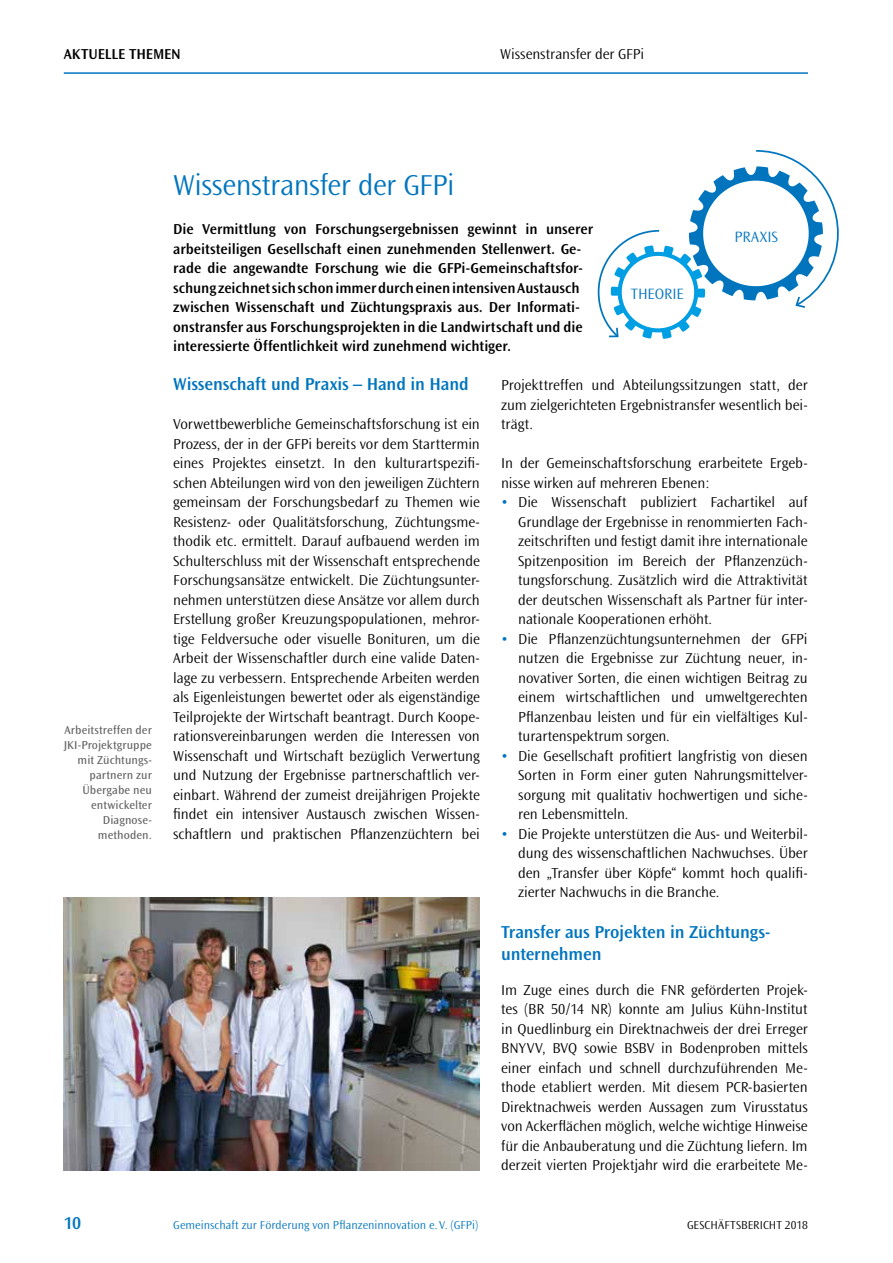
<style>
.page{position:relative;width:893px;height:1263px;background:#fff}
.page>*{position:absolute;margin:0;border:0;box-sizing:border-box;transform-origin:0 0}
.t1{font:300 30px "Ocean Sans";letter-spacing:-.015em;color:#0075be}
.t2{font:600 18px/21.6px "Ocean Sans";letter-spacing:-.01em;color:#0075be}
.t3{font:300 15.6px "Ocean Sans";color:#0075be}
.t4{font:300 15px/19.5px "Ocean Sans";letter-spacing:-.005em;color:#000;text-align:justify}
.t5{font:600 15px/19.5px "Ocean Sans";color:#000}
.t6{font:12px/15px "Ocean Sans";letter-spacing:.005em;color:#636362;text-align:right}
.t7{font:300 12px "Ocean Sans";letter-spacing:.005em;color:#0075be}
.t8{font:300 12px "Ocean Sans";letter-spacing:.01em;color:#000}
.s1{font-weight:400;color:#0075be}
</style>
<div class="page">
<hr style="left:64px;top:72px;width:744px;height:2px;background:#0075be">
<img style="left:64px;top:897px;width:416px;height:273px">
<svg style="left:597px;top:150px;width:242px;height:189px"></svg>
<p class="t5" style="left:64px;top:44px;width:119px">AKTUELLE THEMEN</p>
<p class="t4" style="left:500px;top:44px;width:145px">Wissenstransfer der GFPi</p>
<p class="t6" style="left:64px;top:722px;width:90px">Arbeitstreffen der<br>JKI-Projektgruppe mit Züchtungs&shy;partnern zur<br>Übergabe neu entwickelter<br>Diagnose&shy;methoden.</p>
<h1 class="t1" style="left:173px;top:169px;width:283px">Wissenstransfer der GFPi</h1>
<p class="t5" style="left:173px;top:220px;width:422px">Die Vermittlung von Forschungsergebnissen gewinnt in unserer arbeitsteiligen Gesellschaft einen zunehmenden Stellenwert. Ge&shy;rade die angewandte Forschung wie die GFPi-Gemeinschaftsfor&shy;schung zeichnet sich schon immer durch einen intensiven Austausch zwischen Wissenschaft und Züchtungspraxis aus. Der Informati&shy;onstransfer aus Forschungsprojekten in die Landwirtschaft und die interessierte Öffentlichkeit wird zunehmend wichtiger.</p>
<p class="t2" style="left:173px;top:374px;width:297px">Wissenschaft und Praxis – Hand in Hand</p>
<p class="t4" style="left:173px;top:415px;width:308px">Vorwettbewerbliche Gemeinschaftsforschung ist ein Prozess, der in der GFPi bereits vor dem Starttermin eines Projektes einsetzt. In den kulturartspezifi&shy;schen Abteilungen wird von den jeweiligen Züchtern gemeinsam der Forschungsbedarf zu Themen wie Resistenz- oder Qualitätsforschung, Züchtungsme&shy;thodik etc. ermittelt. Darauf aufbauend werden im Schulterschluss mit der Wissenschaft entsprechende Forschungsansätze entwickelt. Die Züchtungsunter&shy;nehmen unterstützen diese Ansätze vor allem durch Erstellung großer Kreuzungspopulationen, mehror&shy;tige Feldversuche oder visuelle Bonituren, um die Arbeit der Wissenschaftler durch eine valide Daten&shy;lage zu verbessern. Entsprechende Arbeiten werden als Eigenleistungen bewertet oder als eigenständige Teilprojekte der Wirtschaft beantragt. Durch Koope&shy;rationsvereinbarungen werden die Interessen von Wissenschaft und Wirtschaft bezüglich Verwertung und Nutzung der Ergebnisse partnerschaftlich ver&shy;einbart. Während der zumeist dreijährigen Projekte findet ein intensiver Austausch zwischen Wissen&shy;schaftlern und praktischen Pflanzenzüchtern bei</p>
<p class="t3" style="left:734px;top:228px;width:45px">PRAXIS</p>
<p class="t3" style="left:631px;top:285px;width:54px">THEORIE</p>
<p class="t4" style="left:501px;top:376px;width:308px">Projekttreffen und Abteilungssitzungen statt, der zum zielgerichteten Ergebnistransfer wesentlich bei&shy;trägt.</p>
<p class="t4" style="left:501px;top:454px;width:308px">In der Gemeinschaftsforschung erarbeitete Ergeb&shy;nisse wirken auf mehreren Ebenen:</p>
<p class="t4" style="left:518px;top:493px;width:291px;text-indent:-17px"><span class="s1">•</span> Die Wissenschaft publiziert Fachartikel auf Grundlage der Ergebnisse in renommierten Fach&shy;zeitschriften und festigt damit ihre internationale Spitzenposition im Bereich der Pflanzenzüch&shy;tungsforschung. Zusätzlich wird die Attraktivität der deutschen Wissenschaft als Partner für inter&shy;nationale Kooperationen erhöht.</p>
<p class="t4" style="left:518px;top:629px;width:291px;text-indent:-17px"><span class="s1">•</span> Die Pflanzenzüchtungsunternehmen der GFPi nutzen die Ergebnisse zur Züchtung neuer, in&shy;novativer Sorten, die einen wichtigen Beitrag zu einem wirtschaftlichen und umweltgerechten Pflanzenbau leisten und für ein vielfältiges Kul&shy;turartenspektrum sorgen.</p>
<p class="t4" style="left:518px;top:746px;width:291px;text-indent:-17px"><span class="s1">•</span> Die Gesellschaft profitiert langfristig von diesen Sorten in Form einer guten Nahrungsmittelver&shy;sorgung mit qualitativ hochwertigen und siche&shy;ren Lebensmitteln.</p>
<p class="t4" style="left:518px;top:824px;width:291px;text-indent:-17px"><span class="s1">•</span> Die Projekte unterstützen die Aus- und Weiterbil&shy;dung des wissenschaftlichen Nachwuchses. Über den „Transfer über Köpfe“ kommt hoch qualifi&shy;zierter Nachwuchs in die Branche.</p>
<p class="t2" style="left:501px;top:922px;width:269px">Transfer aus Projekten in Züchtungs&shy;unternehmen</p>
<p class="t4" style="left:501px;top:980px;width:308px">Im Zuge eines durch die FNR geförderten Projek&shy;tes (BR 50/14 NR) konnte am Julius Kühn-Institut in Quedlinburg ein Direktnachweis der drei Erreger BNYVV, BVQ sowie BSBV in Bodenproben mittels einer einfach und schnell durchzuführenden Me&shy;thode etabliert werden. Mit diesem PCR-basierten Direktnachweis werden Aussagen zum Virusstatus von Ackerflächen möglich, welche wichtige Hinweise für die Anbauberatung und die Züchtung liefern. Im derzeit vierten Projektjahr wird die erarbeitete Me-</p>
<p class="t2" style="left:64px;top:1212px;width:19px">10</p>
<p class="t7" style="left:173px;top:1218px;width:306px">Gemeinschaft zur Förderung von Pflanzeninnovation e.V. (GFPi)</p>
<p class="t8" style="left:687px;top:1218px;width:122px">GESCHÄFTSBERICHT 2018</p>
</div>
